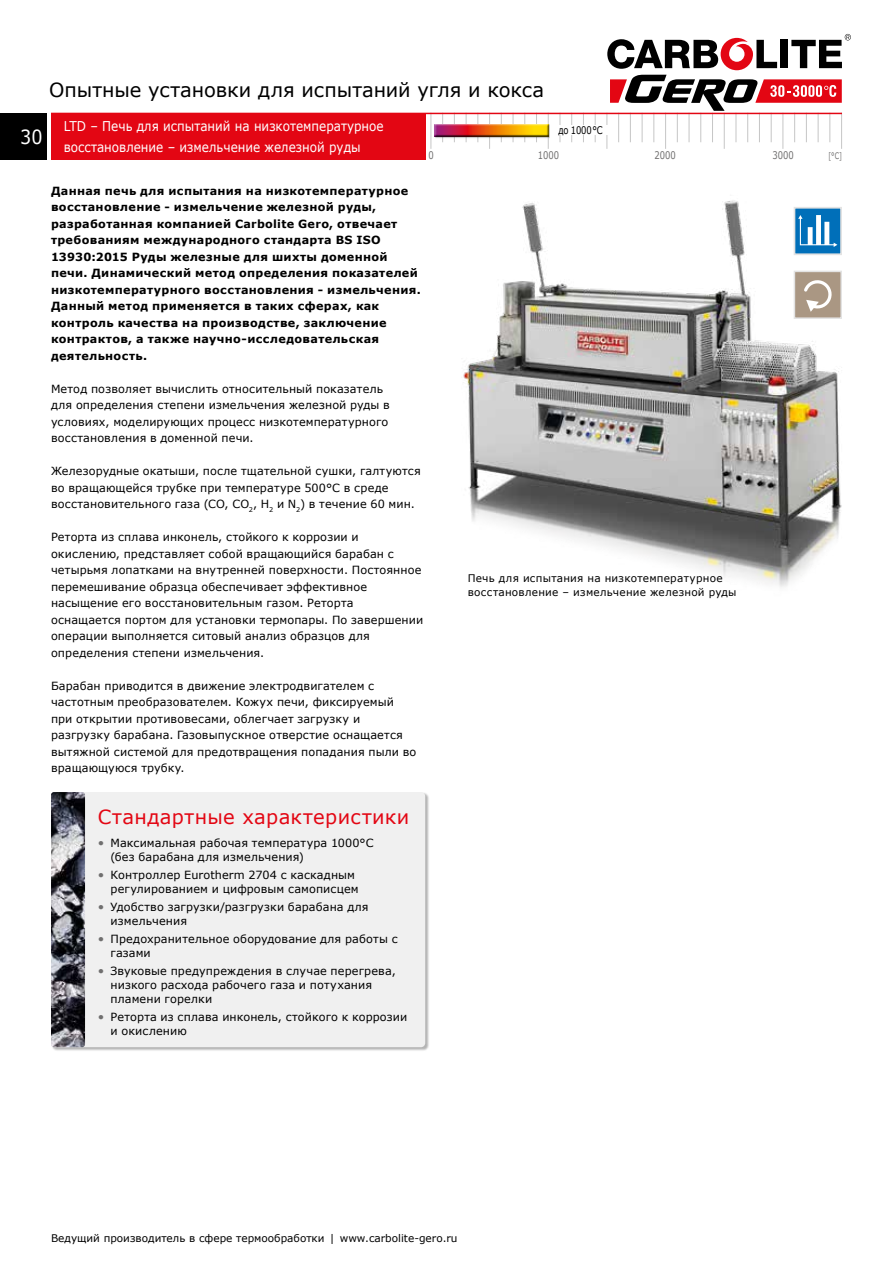
<style>
.page{position:relative;width:893px;height:1263px;background:#fff}
.page>*{position:absolute;margin:0;border:0;box-sizing:border-box;transform-origin:0 0}
.t1{font:19.5px "Verdana";letter-spacing:-.005em;color:#000}
.t2{font:19.5px "Verdana";letter-spacing:.02em;color:#e30613}
.t3{font:19.5px "Verdana";color:#fff;scale:.9 1}
.t4{font:13.5px/21px "Verdana";color:#fff;scale:.89 1}
.t5{font:11.25px/16.5px "Verdana";letter-spacing:.01em;color:#000}
.t6{font:700 11.25px/16.5px "Verdana";letter-spacing:.03em;color:#000}
.t7{font:10.5px/13.5px "Verdana";letter-spacing:.015em;color:#000}
.t8{font:10.5px "Verdana";color:#706f6f;scale:.8 1}
.t9{font:10.5px "Verdana";letter-spacing:.015em;color:#000;scale:.8 1}
.t10{font:9px "Verdana";color:#706f6f;scale:.7 1}
.s1{font-size:12px;color:#706f6f}
</style>
<div class="page">
<svg style="left:560px;top:114px;width:1px;height:28px"></svg>
<svg style="left:571px;top:114px;width:1px;height:28px"></svg>
<svg style="left:583px;top:114px;width:1px;height:28px"></svg>
<svg style="left:595px;top:114px;width:1px;height:28px"></svg>
<hr style="left:431px;top:113px;width:1px;height:36px;background:#c6c6c6">
<hr style="left:489px;top:113px;width:1px;height:36px;background:#c6c6c6">
<hr style="left:548px;top:113px;width:1px;height:36px;background:#c6c6c6">
<hr style="left:606px;top:113px;width:1px;height:36px;background:#c6c6c6">
<hr style="left:665px;top:113px;width:1px;height:36px;background:#c6c6c6">
<hr style="left:724px;top:113px;width:1px;height:36px;background:#c6c6c6">
<hr style="left:782px;top:113px;width:1px;height:36px;background:#c6c6c6">
<hr style="left:841px;top:113px;width:1px;height:36px;background:#c6c6c6">
<div style="left:434px;top:124px;width:115px;height:15px;background:#000;opacity:.3"></div>
<div style="left:433px;top:122px;width:117px;height:15px;background:#fff"></div>
<div style="left:433px;top:123px;width:117px;height:14px;background:#000;opacity:.75"></div>
<div style="left:558px;top:126px;width:59px;height:9px;background:#fff"></div>
<img style="left:463px;top:200px;width:379px;height:387px">
<hr style="left:51px;top:113px;width:791px;height:1px;background:#e30613">
<div style="left:51px;top:113px;width:374px;height:46px;background:#e30613"></div>
<div style="left:0;top:113px;width:47px;height:46px;background:#000"></div>
<div style="left:51px;top:792px;width:378px;height:259px;background:#000;opacity:.3"></div>
<div style="left:51px;top:792px;width:374px;height:255px;background:#f0f0f0;border-radius:4px"></div>
<svg style="left:607px;top:34px;width:244px;height:108px"></svg>
<div style="left:794px;top:208px;width:47px;height:46px;background:#006fb9"></div>
<svg style="left:798px;top:215px;width:39px;height:32px"></svg>
<div style="left:794px;top:207px;width:48px;height:48px;border:2px solid #e3e3e3"></div>
<svg style="left:797px;top:274px;width:42px;height:42px;background:#b6a695"></svg>
<div style="left:794px;top:271px;width:48px;height:48px;border:2px solid #e3e3e3"></div>
<img style="left:51px;top:792px;width:34px;height:255px">
<h1 class="t3" style="left:20px;top:123px;width:26px">30</h1>
<h1 class="t1" style="left:49px;top:77px;width:496px">Опытные установки для испытаний угля и кокса</h1>
<p class="t4" style="left:64px;top:115px;width:361px">LTD – Печь для испытаний на низкотемпературное восстановление – измельчение железной руды</p>
<p class="t9" style="left:558px;top:123px;width:57px">до 1000°C</p>
<p class="t8" style="left:428px;top:148px;width:8px">0</p>
<p class="t8" style="left:538px;top:148px;width:28px">1000</p>
<p class="t8" style="left:654px;top:148px;width:28px">2000</p>
<p class="t8" style="left:773px;top:148px;width:28px">3000</p>
<p class="t10" style="left:828px;top:150px;width:21px">[°C]</p>
<p class="t6" style="left:51px;top:182px;width:371px">Данная печь для испытания на низкотемпературное восстановление - измельчение железной руды, разработанная компанией Carbolite Gero, отвечает требованиям международного стандарта BS ISO 13930:2015 Руды железные для шихты доменной печи. Динамический метод определения показателей низкотемпературного восстановления - измельчения.<br>Данный метод применяется в таких сферах, как контроль качества на производстве, заключение контрактов, а также научно-исследовательская деятельность.</p>
<p class="t5" style="left:51px;top:380px;width:340px">Метод позволяет вычислить относительный показатель для определения степени измельчения железной руды в условиях, моделирующих процесс низкотемпературного восстановления в доменной печи.</p>
<p class="t5" style="left:51px;top:463px;width:371px">Железорудные окатыши, после тщательной сушки, галтуются во вращающейся трубке при температуре 500°C в среде восстановительного газа (CO, CO<sub>2</sub>, H<sub>2</sub> и N<sub>2</sub>) в течение 60 мин.</p>
<p class="t5" style="left:51px;top:529px;width:374px">Реторта из сплава инконель, стойкого к коррозии и окислению, представляет собой вращающийся барабан с четырьмя лопатками на внутренней поверхности. Постоянное перемешивание образца обеспечивает эффективное насыщение его восстановительным газом. Реторта оснащается портом для установки термопары. По завершении операции выполняется ситовый анализ образцов для определения степени измельчения.</p>
<p class="t5" style="left:51px;top:677px;width:367px">Барабан приводится в движение электродвигателем с частотным преобразователем. Кожух печи, фиксируемый при открытии противовесами, облегчает загрузку и разгрузку барабана. Газовыпускное отверстие оснащается вытяжной системой для предотвращения попадания пыли во вращающуюся трубку.</p>
<h1 class="t2" style="left:98px;top:804px;width:313px">Стандартные характеристики</h1>
<p class="t5" style="left:111px;top:836px;width:264px;line-height:13.5px;text-indent:-13px"><span class="s1">•</span> Максимальная рабочая температура 1000°C (без барабана для измельчения)</p>
<p class="t5" style="left:111px;top:868px;width:250px;line-height:13.5px;text-indent:-13px"><span class="s1">•</span> Контроллер Eurotherm 2704 с каскадным регулированием и цифровым самописцем</p>
<p class="t5" style="left:111px;top:900px;width:260px;line-height:13.5px;text-indent:-13px"><span class="s1">•</span> Удобство загрузки/разгрузки барабана для измельчения</p>
<p class="t5" style="left:111px;top:932px;width:289px;line-height:13.5px;text-indent:-13px"><span class="s1">•</span> Предохранительное оборудование для работы с газами</p>
<p class="t5" style="left:111px;top:964px;width:287px;line-height:13.5px;text-indent:-13px"><span class="s1">•</span> Звуковые предупреждения в случае перегрева, низкого расхода рабочего газа и потухания пламени горелки</p>
<p class="t5" style="left:111px;top:1010px;width:298px;line-height:13.5px;text-indent:-13px"><span class="s1">•</span> Реторта из сплава инконель, стойкого к коррозии и окислению</p>
<p class="t7" style="left:468px;top:571px;width:270px">Печь для испытания на низкотемпературное восстановление – измельчение железной руды</p>
<p class="t7" style="left:51px;top:1231px;width:408px">Ведущий производитель в сфере термообработки | www.carbolite-gero.ru</p>
</div>
